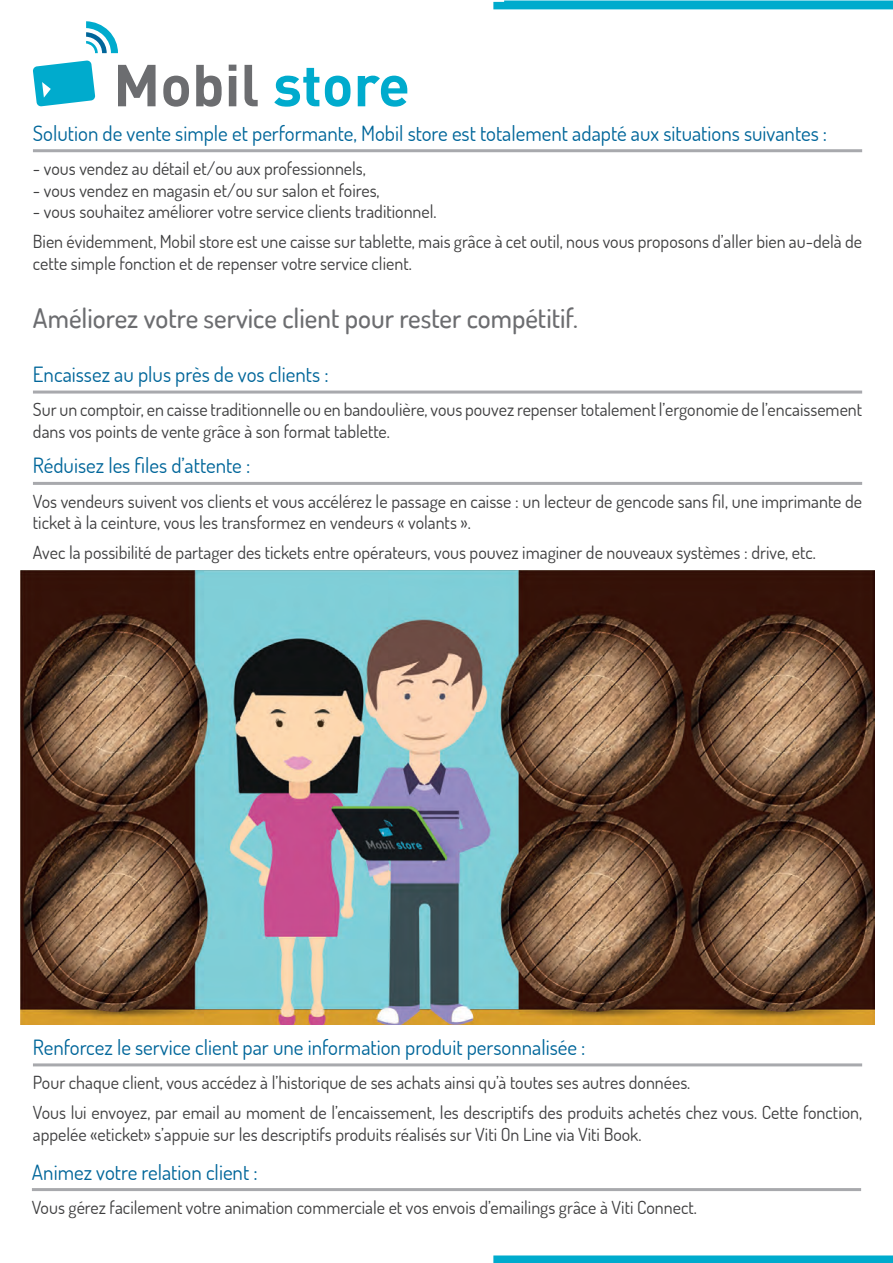
<style>
.page{position:relative;width:893px;height:1263px;background:#fff}
.page>*{position:absolute;margin:0;border:0;box-sizing:border-box;transform-origin:0 0}
.t1{font:500 27px "Terminal Dosis";color:#6c6d70}
.t2{font:21px "Terminal Dosis";color:#01669a}
.t3{font:18px/30.2px "Terminal Dosis";color:#3e3e3f}
</style>
<div class="page">
<svg style="left:118px;top:65px;width:38px;height:41px"></svg>
<svg style="left:163px;top:76px;width:26px;height:31px"></svg>
<svg style="left:196px;top:65px;width:26px;height:42px"></svg>
<svg style="left:229px;top:65px;width:7px;height:41px"></svg>
<svg style="left:245px;top:65px;width:13px;height:41px"></svg>
<svg style="left:274px;top:68px;width:45px;height:39px"></svg>
<svg style="left:325px;top:76px;width:25px;height:31px"></svg>
<svg style="left:358px;top:76px;width:49px;height:31px"></svg>
<svg style="left:86px;top:21px;width:32px;height:32px"></svg>
<svg style="left:33px;top:61px;width:62px;height:45px;background:#2ebad6"></svg>
<hr style="left:33px;top:149px;width:829px;height:3px;background:#a8a9ad">
<hr style="left:33px;top:391px;width:829px;height:3px;background:#a8a9ad">
<hr style="left:33px;top:482px;width:829px;height:3px;background:#a8a9ad">
<hr style="left:33px;top:1063px;width:829px;height:3px;background:#a8a9ad">
<hr style="left:32px;top:1188px;width:829px;height:3px;background:#a8a9ad">
<img style="left:20px;top:571px;width:855px;height:454px">
<div style="left:493px;top:2px;width:400px;height:7px;background:#00abcd"></div>
<div style="left:493px;top:1255px;width:400px;height:8px;background:#00abcd"></div>
<div style="left:504px;top:1px;width:389px;height:7px;background:#00abcd"></div>
<p class="t2" style="left:33px;top:119px;width:796px">Solution de vente simple et performante, Mobil store est totalement adapté aux situations suivantes :</p>
<p class="t3" style="left:33px;top:153px;width:334px">- vous vendez au détail et/ou aux professionnels,</p>
<p class="t3" style="left:33px;top:175px;width:348px">- vous vendez en magasin et/ou sur salon et foires,</p>
<p class="t3" style="left:33px;top:196px;width:830px">- vous souhaitez améliorer votre service clients traditionnel.<br>Bien évidemment, Mobil store est une caisse sur tablette, mais grâce à cet outil, nous vous proposons d’aller bien au-delà de</p>
<p class="t3" style="left:33px;top:248px;width:380px">cette simple fonction et de repenser votre service client.</p>
<h1 class="t1" style="left:33px;top:301px;width:546px">Améliorez votre service client pour rester compétitif.</h1>
<p class="t2" style="left:33px;top:361px;width:297px">Encaissez au plus près de vos clients :</p>
<p class="t3" style="left:33px;top:398px;width:831px;line-height:21.6px">Sur un comptoir, en caisse traditionnelle ou en bandoulière, vous pouvez repenser totalement l’ergonomie de l’encaissement dans vos points de vente grâce à son format tablette.</p>
<p class="t2" style="left:33px;top:452px;width:219px">Réduisez les files d’attente :</p>
<p class="t3" style="left:33px;top:490px;width:831px;line-height:21.6px">Vos vendeurs suivent vos clients et vous accélérez le passage en caisse : un lecteur de gencode sans fil, une imprimante de ticket à la ceinture, vous les transformez en vendeurs « volants ».</p>
<p class="t3" style="left:33px;top:537px;width:784px">Avec la possibilité de partager des tickets entre opérateurs, vous pouvez imaginer de nouveaux systèmes : drive, etc.</p>
<p class="t2" style="left:33px;top:1033px;width:554px">Renforcez le service client par une information produit personnalisée :</p>
<p class="t3" style="left:33px;top:1067px;width:831px">Pour chaque client, vous accédez à l’historique de ses achats ainsi qu’à toutes ses autres données.<br>Vous lui envoyez, par email au moment de l’encaissement, les descriptifs des produits achetés chez vous. Cette fonction,</p>
<p class="t3" style="left:33px;top:1119px;width:610px">appelée «eticket» s’appuie sur les descriptifs produits réalisés sur Viti On Line via Viti Book.</p>
<p class="t2" style="left:32px;top:1158px;width:227px">Animez votre relation client :</p>
<p class="t3" style="left:32px;top:1192px;width:666px">Vous gérez facilement votre animation commerciale et vos envois d’emailings grâce à Viti Connect.</p>
</div>
